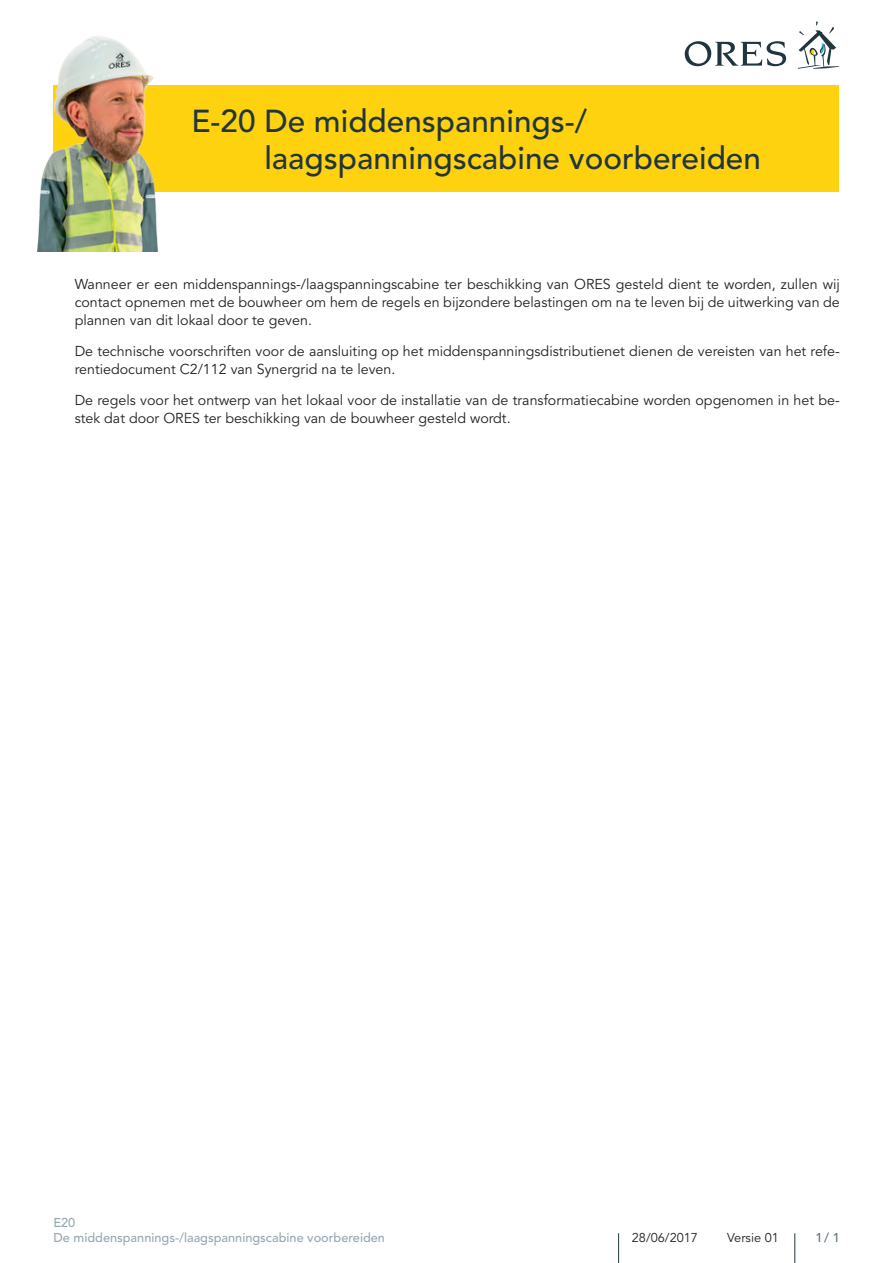
<style>
.page{position:relative;width:893px;height:1263px;background:#fff}
.page>*{position:absolute;margin:0;border:0;box-sizing:border-box;transform-origin:0 0}
.t1{font:500 31.5px/37.5px "Avenir LT";color:#21353f}
.t2{font:14.25px/18px "Avenir LT";color:#231f20}
.t3{font:500 12.75px/14.2px "Avenir LT";color:#97a8b2}
.t4{font:12.75px "Avenir LT";color:#231f20}
.t5{font:500 12.75px "Avenir LT";color:#5d727c}
</style>
<div class="page">
<hr style="left:794px;top:1233px;width:1px;height:30px;background:#21353f">
<hr style="left:618px;top:1233px;width:1px;height:30px;background:#21353f">
<svg style="left:685px;top:41px;width:101px;height:25px"></svg>
<svg style="left:798px;top:21px;width:41px;height:48px"></svg>
<div style="left:53px;top:85px;width:786px;height:106px;background:#fed20e"></div>
<img style="left:37px;top:36px;width:159px;height:216px">
<h1 class="t1" style="left:264px;top:103px;width:498px;text-indent:-73px">E-20 De middenspannings-/ laagspanningscabine voorbereiden</h1>
<p class="t2" style="left:75px;top:276px;width:767px;text-align:justify">Wanneer er een middenspannings-/laagspanningscabine ter beschikking van ORES gesteld dient te worden, zullen wij contact opnemen met de bouwheer om hem de regels en bijzondere belastingen om na te leven bij de uitwerking van de plannen van dit lokaal door te geven.</p>
<p class="t2" style="left:75px;top:343px;width:767px">De technische voorschriften voor de aansluiting op het middenspanningsdistributienet dienen de vereisten van het refe&shy;rentiedocument C2/112 van Synergrid na te leven.</p>
<p class="t2" style="left:75px;top:391px;width:767px">De regels voor het ontwerp van het lokaal voor de installatie van de transformatiecabine worden opgenomen in het be&shy;stek dat door ORES ter beschikking van de bouwheer gesteld wordt.</p>
<p class="t3" style="left:53px;top:1216px;width:333px">E20<br>De middenspannings-/laagspanningscabine voorbereiden</p>
<p class="t4" style="left:632px;top:1230px;width:68px">28/06/2017</p>
<p class="t4" style="left:727px;top:1230px;width:53px">Versie 01</p>
<p class="t5" style="left:815px;top:1230px;width:26px">1/ 1</p>
</div>
